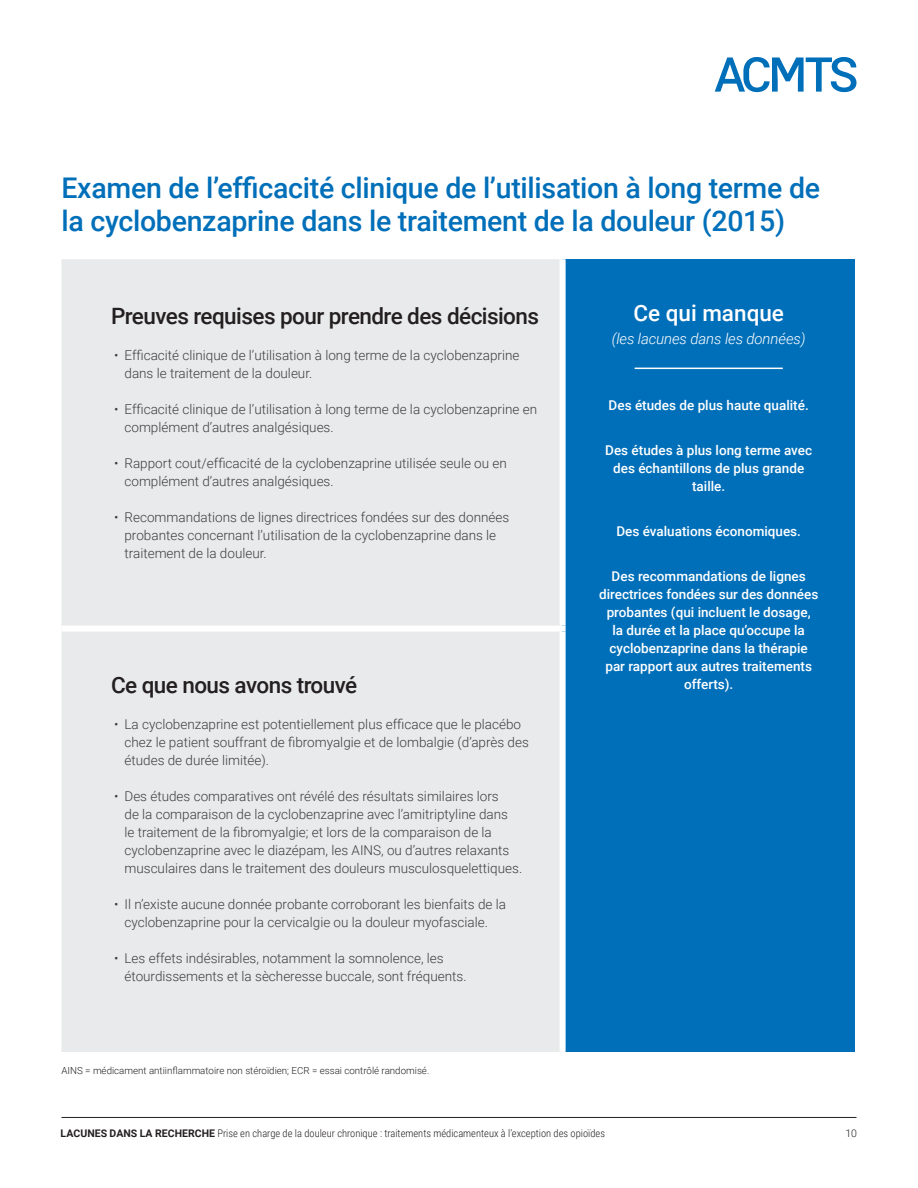
<style>
.page{position:relative;width:918px;height:1188px;background:#fff}
.page>*{position:absolute;margin:0;border:0;box-sizing:border-box;transform-origin:0 0}
.Paragraph_Style_1{font:500 28.5px/33px "Roboto";letter-spacing:-.01em;color:#006fb9}
.t1{font:500 22.5px "Roboto";letter-spacing:-.025em;color:#231f20}
.Evidence_Gaps{font:500 22.5px "Roboto";color:#fff}
.t2{font:italic 300 15px "Roboto";letter-spacing:-.01em;color:#fff}
.t3{font:300 13.5px/18px "Roboto";color:#3e3e3f}
.t4{font:500 13.5px/18px "Roboto";color:#fff;text-align:center}
.t5{font:300 10.5px "Roboto Condensed";color:#231f20}
.t6{font:300 10.5px "Roboto";color:#231f20}
.Disclaimer{font:300 9.75px "Roboto";color:#231f20}
.s1{font-family:"Roboto";font-weight:700}
</style>
<div class="page">
<hr style="left:62px;top:1117px;width:794px;height:1px;background:#231f20">
<div style="left:62px;top:259px;width:498px;height:793px;background:#e9eaeb"></div>
<div style="left:563px;top:259px;width:292px;height:793px;background:#006fb9"></div>
<div style="left:62px;top:626px;width:504px;height:6px;background:#fff"></div>
<div style="left:560px;top:259px;width:6px;height:367px;background:#fff"></div>
<div style="left:560px;top:632px;width:6px;height:420px;background:#fff"></div>
<hr style="left:635px;top:368px;width:148px;height:1px;background:#fff">
<svg style="left:715px;top:57px;width:141px;height:35px"></svg>
<p class="Paragraph_Style_1" style="left:62px;top:171px;width:760px">Examen de l’efficacité clinique de l’utilisation à long terme de la cyclobenzaprine dans le traitement de la douleur (2015)</p>
<h1 class="t1" style="left:111px;top:300px;width:430px">Preuves requises pour prendre des décisions</h1>
<p class="t3" style="left:124px;top:346px;width:396px;text-indent:-10px">• Efficacité clinique de l’utilisation à long terme de la cyclobenzaprine dans le traitement de la douleur.</p>
<p class="t3" style="left:124px;top:400px;width:414px;text-indent:-10px">• Efficacité clinique de l’utilisation à long terme de la cyclobenzaprine en complément d’autres analgésiques.</p>
<p class="t3" style="left:124px;top:454px;width:384px;text-indent:-10px">• Rapport cout/efficacité de la cyclobenzaprine utilisée seule ou en complément d’autres analgésiques.</p>
<p class="t3" style="left:124px;top:508px;width:386px;text-indent:-10px">• Recommandations de lignes directrices fondées sur des données probantes concernant l’utilisation de la cyclobenzaprine dans le traitement de la douleur.</p>
<p class="Evidence_Gaps" style="left:633px;top:297px;width:152px">Ce qui manque</p>
<p class="t2" style="left:612px;top:328px;width:195px">(les lacunes dans les données)</p>
<p class="t4" style="left:609px;top:395px;width:202px">Des études de plus haute qualité.</p>
<p class="t4" style="left:605px;top:440px;width:208px">Des études à plus long terme avec des échantillons de plus grande taille.</p>
<p class="t4" style="left:616px;top:521px;width:186px">Des évaluations économiques.</p>
<p class="t4" style="left:599px;top:566px;width:221px">Des recommandations de lignes directrices fondées sur des données probantes (qui incluent le dosage,<br>la durée et la place qu’occupe la cyclobenzaprine dans la thérapie par rapport aux autres traitements</p>
<h1 class="t1" style="left:111px;top:670px;width:248px">Ce que nous avons trouvé</h1>
<p class="t4" style="left:684px;top:674px;width:51px">offerts).</p>
<p class="t3" style="left:124px;top:715px;width:406px;text-indent:-10px">• La cyclobenzaprine est potentiellement plus efficace que le placébo chez le patient souffrant de fibromyalgie et de lombalgie (d’après des études de durée limitée).</p>
<p class="t3" style="left:124px;top:787px;width:399px;text-indent:-10px">• Des études comparatives ont révélé des résultats similaires lors<br>de la comparaison de la cyclobenzaprine avec l’amitriptyline dans<br>le traitement de la fibromyalgie; et lors de la comparaison de la cyclobenzaprine avec le diazépam, les AINS, ou d’autres relaxants musculaires dans le traitement des douleurs musculosquelettiques.</p>
<p class="t3" style="left:114px;top:895px;width:394px;text-align:center">• Il n’existe aucune donnée probante corroborant les bienfaits de la cyclobenzaprine pour la cervicalgie ou la douleur myofasciale.</p>
<p class="t3" style="left:124px;top:949px;width:344px;text-indent:-10px">• Les effets indésirables, notamment la somnolence, les étourdissements et la sècheresse buccale, sont fréquents.</p>
<p class="Disclaimer" style="left:62px;top:1064px;width:369px">AINS = médicament antiinflammatoire non stéroïdien; ECR = essai contrôlé randomisé.</p>
<p class="t5" style="left:61px;top:1126px;width:546px"><span class="s1">LACUNES DANS LA RECHERCHE</span> Prise en charge de la douleur chronique : traitements médicamenteux à l’exception des opioïdes</p>
<p class="t6" style="left:845px;top:1126px;width:13px">10</p>
</div>
